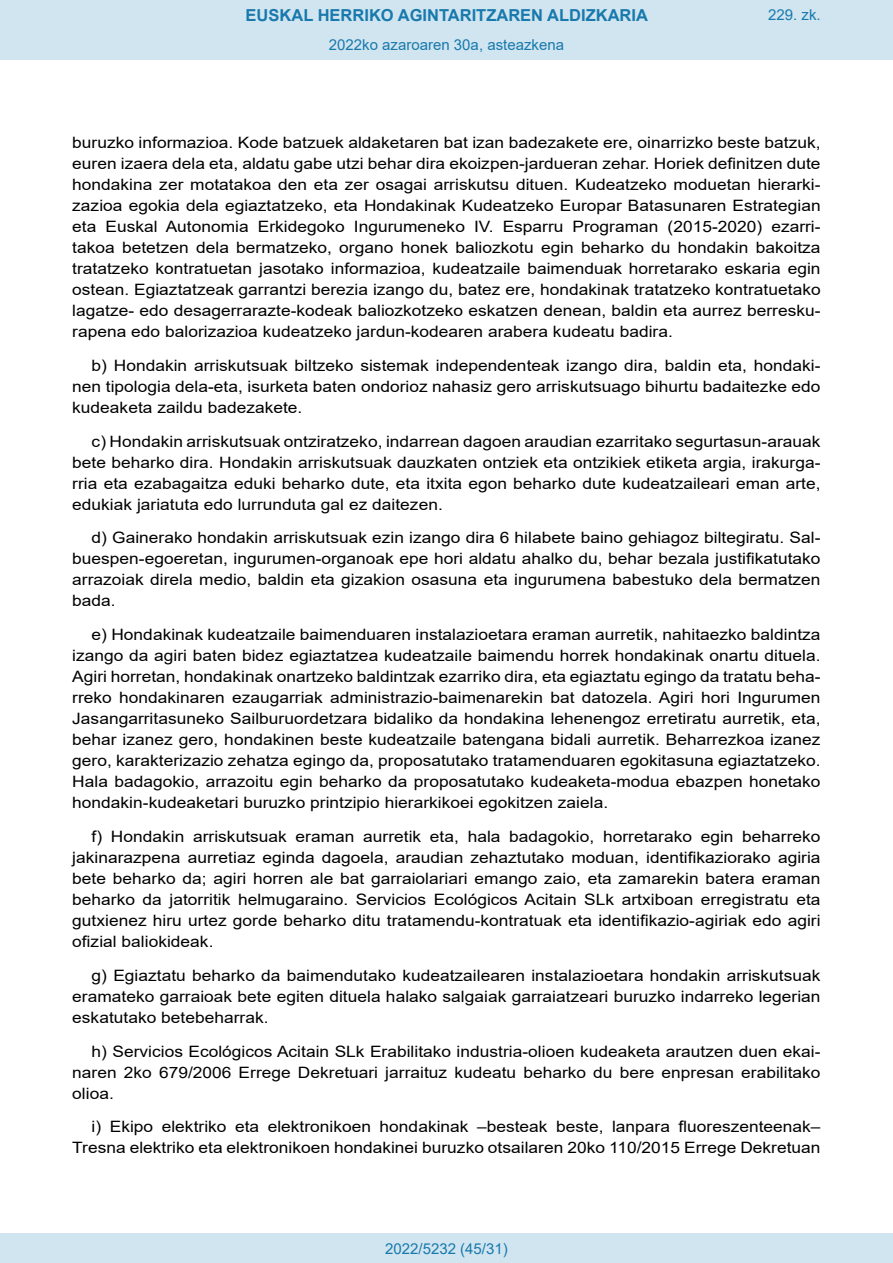
<style>
.page{position:relative;width:893px;height:1263px;background:#fff}
.page>*{position:absolute;margin:0;border:0;box-sizing:border-box;transform-origin:0 0}
.t1{font:700 16.5px "Arial";color:#1879ad}
.BOPVDetalle{font:15.6px/21px "Arial";color:#000;text-align:justify;scale:1.11 1}
.Paginacion_Centro{font:15px "Arial";color:#1879ad}
</style>
<div class="page">
<div style="left:0;top:0;width:893px;height:60px;background:#d0e5f0"></div>
<div style="left:0;top:1233px;width:893px;height:30px;background:#d0e5f0"></div>
<p class="t1" style="left:246px;top:3px;width:404px">EUSKAL HERRIKO AGINTARITZAREN ALDIZKARIA</p>
<p class="Paginacion_Centro" style="left:329px;top:35px;width:237px">2022ko azaroaren 30a, asteazkena</p>
<p class="Paginacion_Centro" style="left:768px;top:5px;width:54px">229. zk.</p>
<p class="BOPVDetalle" style="left:72px;top:132px;width:676px">buruzko informazioa. Kode batzuek aldaketaren bat izan badezakete ere, oinarrizko beste batzuk, euren izaera dela eta, aldatu gabe utzi behar dira ekoizpen-jardueran zehar. Horiek definitzen dute hondakina zer motatakoa den eta zer osagai arriskutsu dituen. Kudeatzeko moduetan hierarki&shy;zazioa egokia dela egiaztatzeko, eta Hondakinak Kudeatzeko Europar Batasunaren Estrategian eta Euskal Autonomia Erkidegoko Ingurumeneko IV. Esparru Programan (2015-2020) ezarri&shy;takoa betetzen dela bermatzeko, organo honek baliozkotu egin beharko du hondakin bakoitza tratatzeko kontratuetan jasotako informazioa, kudeatzaile baimenduak horretarako eskaria egin ostean. Egiaztatzeak garrantzi berezia izango du, batez ere, hondakinak tratatzeko kontratuetako lagatze- edo desagerrarazte-kodeak baliozkotzeko eskatzen denean, baldin eta aurrez berresku&shy;rapena edo balorizazioa kudeatzeko jardun-kodearen arabera kudeatu badira.</p>
<p class="BOPVDetalle" style="left:72px;top:355px;width:676px;text-indent:19px">b) Hondakin arriskutsuak biltzeko sistemak independenteak izango dira, baldin eta, hondaki&shy;nen tipologia dela-eta, isurketa baten ondorioz nahasiz gero arriskutsuago bihurtu badaitezke edo kudeaketa zaildu badezakete.</p>
<p class="BOPVDetalle" style="left:72px;top:431px;width:676px;text-indent:19px">c) Hondakin arriskutsuak ontziratzeko, indarrean dagoen araudian ezarritako segurtasun-arauak bete beharko dira. Hondakin arriskutsuak dauzkaten ontziek eta ontzikiek etiketa argia, irakurga&shy;rria eta ezabagaitza eduki beharko dute, eta itxita egon beharko dute kudeatzaileari eman arte, edukiak jariatuta edo lurrunduta gal ez daitezen.</p>
<p class="BOPVDetalle" style="left:72px;top:527px;width:676px;text-indent:19px">d) Gainerako hondakin arriskutsuak ezin izango dira 6 hilabete baino gehiagoz biltegiratu. Sal&shy;buespen-egoeretan, ingurumen-organoak epe hori aldatu ahalko du, behar bezala justifikatutako arrazoiak direla medio, baldin eta gizakion osasuna eta ingurumena babestuko dela bermatzen bada.</p>
<p class="BOPVDetalle" style="left:72px;top:624px;width:676px;text-indent:19px">e) Hondakinak kudeatzaile baimenduaren instalazioetara eraman aurretik, nahitaezko baldintza izango da agiri baten bidez egiaztatzea kudeatzaile baimendu horrek hondakinak onartu dituela.<br>Agiri horretan, hondakinak onartzeko baldintzak ezarriko dira, eta egiaztatu egingo da tratatu beha&shy;rreko hondakinaren ezaugarriak administrazio-baimenarekin bat datozela. Agiri hori Ingurumen Jasangarritasuneko Sailburuordetzara bidaliko da hondakina lehenengoz erretiratu aurretik, eta, behar izanez gero, hondakinen beste kudeatzaile batengana bidali aurretik. Beharrezkoa izanez gero, karakterizazio zehatza egingo da, proposatutako tratamenduaren egokitasuna egiaztatzeko.<br>Hala badagokio, arrazoitu egin beharko da proposatutako kudeaketa-modua ebazpen honetako hondakin-kudeaketari buruzko printzipio hierarkikoei egokitzen zaiela.</p>
<p class="BOPVDetalle" style="left:72px;top:826px;width:676px;text-indent:19px">f) Hondakin arriskutsuak eraman aurretik eta, hala badagokio, horretarako egin beharreko jakinarazpena aurretiaz eginda dagoela, araudian zehaztutako moduan, identifikaziorako agiria bete beharko da; agiri horren ale bat garraiolariari emango zaio, eta zamarekin batera eraman beharko da jatorritik helmugaraino. Servicios Ecológicos Acitain SLk artxiboan erregistratu eta gutxienez hiru urtez gorde beharko ditu tratamendu-kontratuak eta identifikazio-agiriak edo agiri ofizial baliokideak.</p>
<p class="BOPVDetalle" style="left:72px;top:965px;width:676px;text-indent:19px">g) Egiaztatu beharko da baimendutako kudeatzailearen instalazioetara hondakin arriskutsuak eramateko garraioak bete egiten dituela halako salgaiak garraiatzeari buruzko indarreko legerian eskatutako betebeharrak.</p>
<p class="BOPVDetalle" style="left:72px;top:1040px;width:676px;text-indent:19px">h) Servicios Ecológicos Acitain SLk Erabilitako industria-olioen kudeaketa arautzen duen ekai&shy;naren 2ko 679/2006 Errege Dekretuari jarraituz kudeatu beharko du bere enpresan erabilitako olioa.</p>
<p class="BOPVDetalle" style="left:72px;top:1116px;width:676px;text-align:right">i) Ekipo elektriko eta elektronikoen hondakinak –besteak beste, lanpara fluoreszenteenak–<br>Tresna elektriko eta elektronikoen hondakinei buruzko otsailaren 20ko 110/2015 Errege Dekretuan</p>
<p class="Paginacion_Centro" style="left:385px;top:1238px;width:124px">2022/5232 (45/31)</p>
</div>
